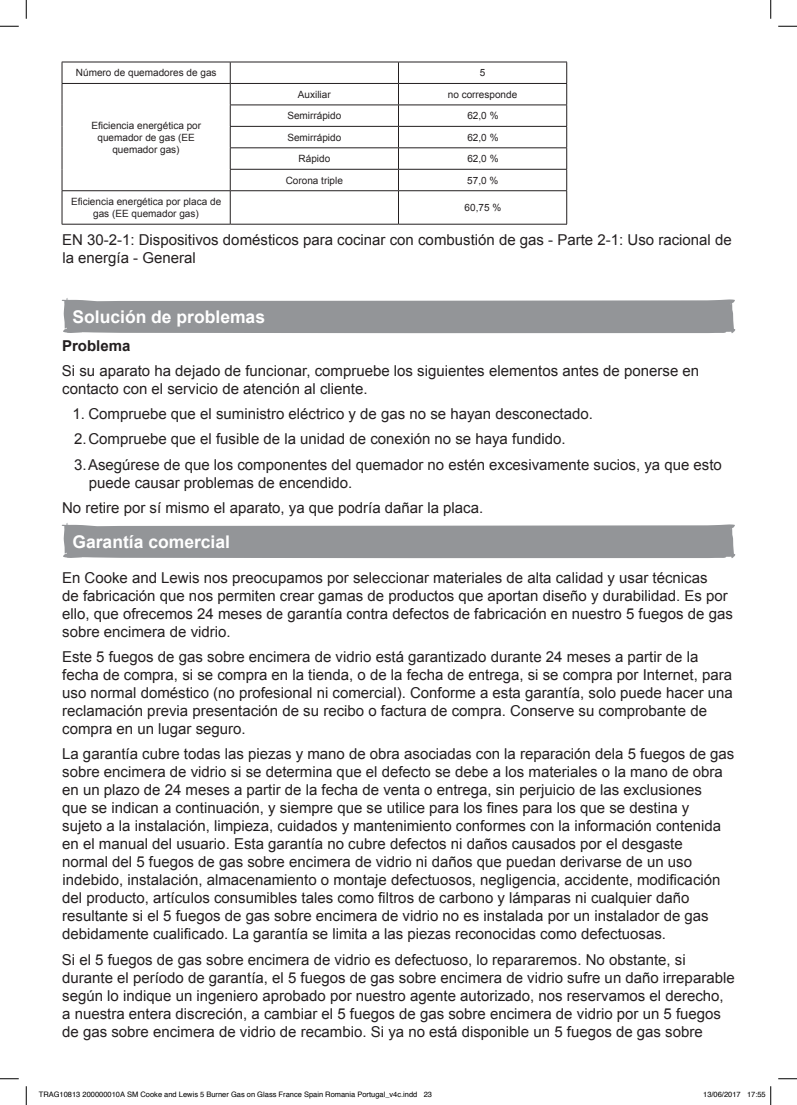
<style>
.page{position:relative;width:797px;height:1105px;background:#fff}
.page>*{position:absolute;margin:0;border:0;box-sizing:border-box;transform-origin:0 0}
.t1{font:700 17.5px "Arial";color:#fff}
.t2{font:15px/18px "Arial";color:#231f20}
.t3{font:700 15px "Arial";color:#231f20}
.t4{font:10px/12px "Arial";color:#231f20;text-align:center}
.t5{font:7.5px "Helvetica";color:#000}
</style>
<div class="page">
<hr style="left:62px;top:62px;width:168px;height:1px;background:#231f20">
<hr style="left:230px;top:62px;width:168px;height:1px;background:#231f20">
<hr style="left:398px;top:62px;width:169px;height:1px;background:#231f20">
<hr style="left:62px;top:83px;width:168px;height:1px;background:#231f20">
<hr style="left:230px;top:83px;width:168px;height:1px;background:#231f20">
<hr style="left:398px;top:83px;width:169px;height:1px;background:#231f20">
<hr style="left:230px;top:105px;width:168px;height:1px;background:#231f20">
<hr style="left:398px;top:105px;width:169px;height:1px;background:#231f20">
<hr style="left:230px;top:126px;width:168px;height:1px;background:#231f20">
<hr style="left:398px;top:126px;width:169px;height:1px;background:#231f20">
<hr style="left:230px;top:147px;width:168px;height:1px;background:#231f20">
<hr style="left:398px;top:147px;width:169px;height:1px;background:#231f20">
<svg style="left:62px;top:62px;width:1px;height:128px"></svg>
<hr style="left:230px;top:169px;width:168px;height:1px;background:#231f20">
<svg style="left:230px;top:62px;width:1px;height:128px"></svg>
<hr style="left:398px;top:169px;width:169px;height:1px;background:#231f20">
<svg style="left:398px;top:62px;width:1px;height:128px"></svg>
<svg style="left:566px;top:62px;width:1px;height:128px"></svg>
<hr style="left:62px;top:190px;width:168px;height:1px;background:#231f20">
<hr style="left:62px;top:191px;width:1px;height:33px;background:#231f20">
<hr style="left:230px;top:190px;width:168px;height:1px;background:#231f20">
<hr style="left:230px;top:191px;width:1px;height:33px;background:#231f20">
<hr style="left:398px;top:190px;width:169px;height:1px;background:#231f20">
<hr style="left:398px;top:191px;width:1px;height:33px;background:#231f20">
<hr style="left:566px;top:191px;width:1px;height:33px;background:#231f20">
<hr style="left:62px;top:224px;width:168px;height:1px;background:#231f20">
<hr style="left:230px;top:224px;width:168px;height:1px;background:#231f20">
<hr style="left:398px;top:224px;width:169px;height:1px;background:#231f20">
<svg style="left:62px;top:298px;width:673px;height:35px;background:#9b9da0"></svg>
<svg style="left:62px;top:523px;width:673px;height:35px;background:#9b9da0"></svg>
<svg style="left:0;top:25px;width:19px;height:2px"></svg>
<svg style="left:778px;top:25px;width:19px;height:2px"></svg>
<svg style="left:0;top:1078px;width:19px;height:1px"></svg>
<svg style="left:778px;top:1078px;width:19px;height:1px"></svg>
<svg style="left:25px;top:0;width:2px;height:19px"></svg>
<svg style="left:25px;top:1086px;width:2px;height:19px"></svg>
<svg style="left:770px;top:0;width:1px;height:19px"></svg>
<svg style="left:770px;top:1086px;width:1px;height:19px"></svg>
<p class="t4" style="left:76px;top:67px;width:142px">Número de quemadores de gas</p>
<p class="t4" style="left:480px;top:67px;width:7px">5</p>
<p class="t4" style="left:92px;top:119px;width:111px">Eficiencia energética por quemador de gas (EE quemador gas)</p>
<p class="t4" style="left:298px;top:88px;width:34px">Auxiliar</p>
<p class="t4" style="left:448px;top:88px;width:71px">no corresponde</p>
<p class="t4" style="left:287px;top:110px;width:55px">Semirrápido</p>
<p class="t4" style="left:467px;top:110px;width:33px">62,0 %</p>
<p class="t4" style="left:287px;top:131px;width:55px">Semirrápido</p>
<p class="t4" style="left:467px;top:131px;width:33px">62,0 %</p>
<p class="t4" style="left:298px;top:153px;width:33px">Rápido</p>
<p class="t4" style="left:467px;top:153px;width:33px">62,0 %</p>
<p class="t4" style="left:286px;top:174px;width:59px">Corona triple</p>
<p class="t4" style="left:467px;top:174px;width:33px">57,0 %</p>
<p class="t4" style="left:71px;top:196px;width:152px">Eficiencia energética por placa de gas (EE quemador gas)</p>
<p class="t4" style="left:464px;top:202px;width:38px">60,75 %</p>
<p class="t2" style="left:62px;top:230px;width:671px">EN 30-2-1: Dispositivos domésticos para cocinar con combustión de gas - Parte 2-1: Uso racional de la energía - General</p>
<p class="t1" style="left:72px;top:305px;width:194px">Solución de problemas</p>
<p class="t3" style="left:62px;top:336px;width:70px">Problema</p>
<p class="t2" style="left:62px;top:362px;width:639px">Si su aparato ha dejado de funcionar, compruebe los siguientes elementos antes de ponerse en contacto con el servicio de atención al cliente.</p>
<p class="t2" style="left:73px;top:402px;width:651px;line-height:25.1px">1. Compruebe que el suministro eléctrico y de gas no se hayan desconectado.<br>2.Compruebe que el fusible de la unidad de conexión no se haya fundido.<br>3.Asegúrese de que los componentes del quemador no estén excesivamente sucios, ya que esto</p>
<p class="t2" style="left:62px;top:470px;width:423px;line-height:25.1px;text-indent:27px">puede causar problemas de encendido.<br>No retire por sí mismo el aparato, ya que podría dañar la placa.</p>
<p class="t1" style="left:72px;top:530px;width:159px">Garantía comercial</p>
<p class="t2" style="left:62px;top:569px;width:672px">En Cooke and Lewis nos preocupamos por seleccionar materiales de alta calidad y usar técnicas<br>de fabricación que nos permiten crear gamas de productos que aportan diseño y durabilidad. Es por ello, que ofrecemos 24 meses de garantía contra defectos de fabricación en nuestro 5 fuegos de gas sobre encimera de vidrio.</p>
<p class="t2" style="left:62px;top:648px;width:672px">Este 5 fuegos de gas sobre encimera de vidrio está garantizado durante 24 meses a partir de la fecha de compra, si se compra en la tienda, o de la fecha de entrega, si se compra por Internet, para uso normal doméstico (no profesional ni comercial). Conforme a esta garantía, solo puede hacer una reclamación previa presentación de su recibo o factura de compra. Conserve su comprobante de compra en un lugar seguro.</p>
<p class="t2" style="left:62px;top:745px;width:674px">La garantía cubre todas las piezas y mano de obra asociadas con la reparación dela 5 fuegos de gas sobre encimera de vidrio si se determina que el defecto se debe a los materiales o la mano de obra en un plazo de 24 meses a partir de la fecha de venta o entrega, sin perjuicio de las exclusiones<br>que se indican a continuación, y siempre que se utilice para los fines para los que se destina y<br>sujeto a la instalación, limpieza, cuidados y mantenimiento conformes con la información contenida en el manual del usuario. Esta garantía no cubre defectos ni daños causados por el desgaste<br>normal del 5 fuegos de gas sobre encimera de vidrio ni daños que puedan derivarse de un uso indebido, instalación, almacenamiento o montaje defectuosos, negligencia, accidente, modificación del producto, artículos consumibles tales como filtros de carbono y lámparas ni cualquier daño resultante si el 5 fuegos de gas sobre encimera de vidrio no es instalada por un instalador de gas debidamente cualificado. La garantía se limita a las piezas reconocidas como defectuosas.</p>
<p class="t2" style="left:62px;top:950px;width:674px">Si el 5 fuegos de gas sobre encimera de vidrio es defectuoso, lo repararemos. No obstante, si durante el período de garantía, el 5 fuegos de gas sobre encimera de vidrio sufre un daño irreparable según lo indique un ingeniero aprobado por nuestro agente autorizado, nos reservamos el derecho, a nuestra entera discreción, a cambiar el 5 fuegos de gas sobre encimera de vidrio por un 5 fuegos de gas sobre encimera de vidrio de recambio. Si ya no está disponible un 5 fuegos de gas sobre</p>
<p class="t5" style="left:39px;top:1089px;width:395px">TRAG10813 200000010A SM Cooke and Lewis 5 Burner Gas on Glass France Spain Romania Portugal_v4c.indd 23</p>
<p class="t5" style="left:703px;top:1089px;width:64px">13/06/2017 17:55</p>
</div>
